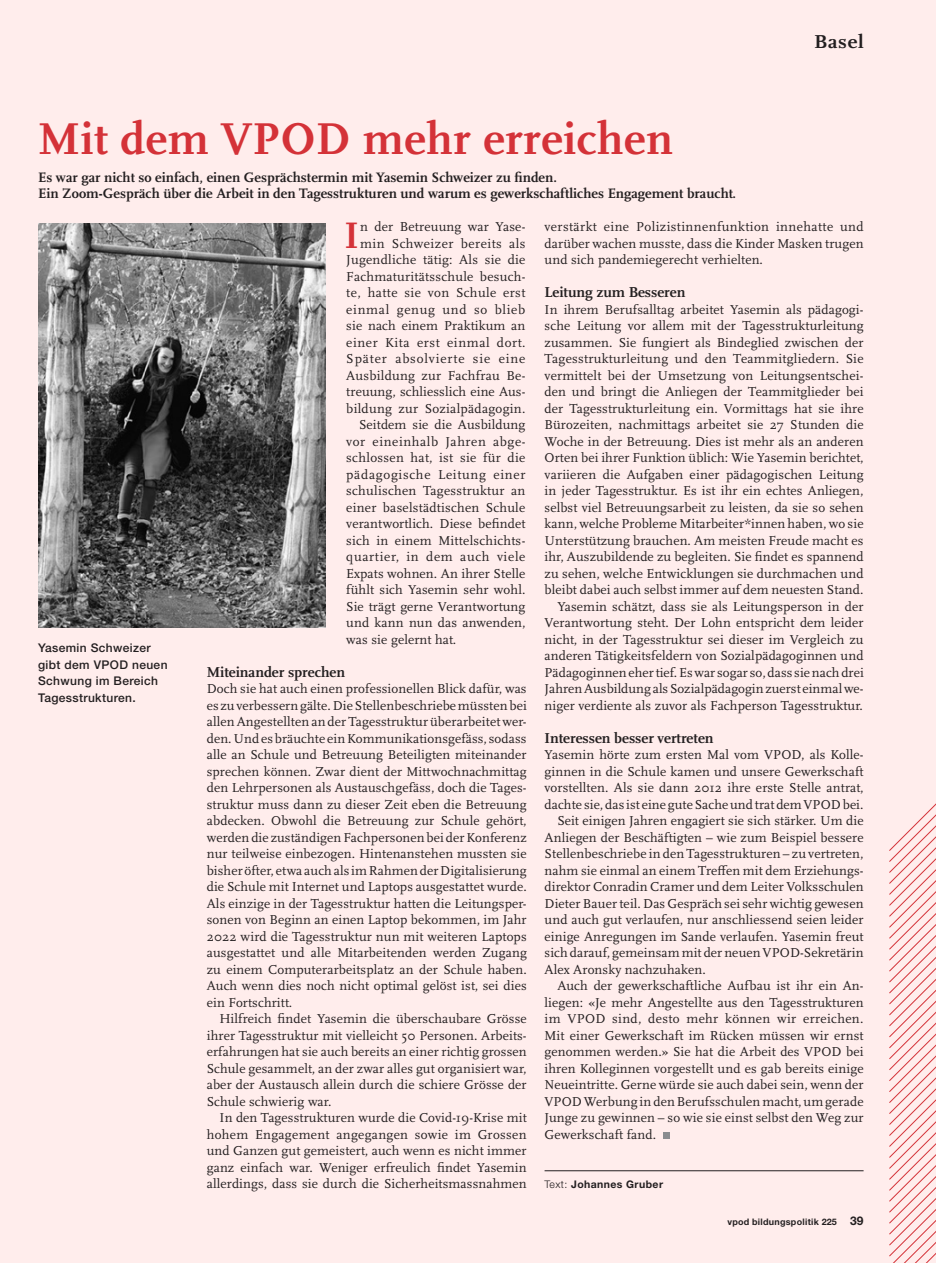
<style>
.page{position:relative;width:936px;height:1263px;background:#fff}
.page>*{position:absolute;margin:0;border:0;box-sizing:border-box;transform-origin:0 0}
.R-_Titel{font:700 46.5px "Scala Pro";letter-spacing:.01em;color:#d43238}
.R-_Block_Cap{font:700 38.55px "Scala Pro";color:#d43238}
.Rubrik_oben{font:700 19.5px "Scala Pro";letter-spacing:.03em;color:#231f20;scale:1.08 1}
.R-_Titel_Zwischen{font:700 15px "Scala Pro";letter-spacing:-.005em;color:#231f20}
.P-_Einleitung{font:700 14.25px "Scala Pro";color:#231f20}
.Block_Scala_9pt{font:13.5px/16.5px "Scala Pro";letter-spacing:.01em;color:#231f20;text-align:justify}
.Block_Scala_9pt_einz{font:13.5px/16.5px "Scala Pro";letter-spacing:.01em;color:#231f20;text-align:justify}
.R-_Block_Cap-2{font:13.5px "Scala Pro";letter-spacing:.02em;color:#231f20}
.R-_Block_Cap-3{font:13.5px "Scala Pro";letter-spacing:.05em;color:#231f20}
.R-_Block_Cap-4{font:13.5px "Scala Pro";letter-spacing:.045em;color:#231f20}
.R-_Block_Cap-5{font:13.5px "Scala Pro";letter-spacing:.06em;color:#231f20}
.Buch_Angaben_Neg_65{font:500 12px/16.5px "Helvetica Neue LT Std";letter-spacing:.03em;color:#231f20}
.Autor_45H_7_LINIE{font:700 10.5px "Helvetica Neue LT Std";letter-spacing:.04em;color:#231f20}
.t1{font:700 9px "Helvetica Neue LT Std";letter-spacing:.03em;color:#231f20}
.s1{font-weight:300}
.s2{font-size:12px}
</style>
<div class="page">
<div style="left:0;top:0;width:935px;height:1263px;background:#ffedec"></div>
<img style="left:38px;top:223px;width:287px;height:404px">
<svg style="left:889px;top:804px;width:46px;height:459px"></svg>
<hr style="left:544px;top:1170px;width:319px;height:1px;background:#231f20">
<div style="left:663px;top:1132px;width:6px;height:7px;background:#8a8c8f"></div>
<p class="Rubrik_oben" style="left:814px;top:30px;width:47px">Basel</p>
<p class="R-_Titel" style="left:38px;top:113px;width:636px">Mit dem VPOD mehr erreichen</p>
<p class="P-_Einleitung" style="left:38px;top:169px;width:520px">Es war gar nicht so einfach, einen Gesprächstermin mit Yasemin Schweizer zu finden.</p>
<p class="P-_Einleitung" style="left:38px;top:185px;width:699px">Ein Zoom-Gespräch über die Arbeit in den Tagesstrukturen und warum es gewerkschaftliches Engagement braucht.</p>
<p class="R-_Block_Cap" style="left:344px;top:213px;width:16px">I</p>
<p class="R-_Block_Cap-2" style="left:360px;top:219px;width:167px">n der Betreuung war Yase-</p>
<p class="Block_Scala_9pt_einz" style="left:544px;top:219px;width:320px">verstärkt eine Polizistinnenfunktion innehatte und darüber wachen musste, dass die Kinder Masken trugen und sich pandemiegerecht verhielten.</p>
<p class="R-_Titel_Zwischen" style="left:544px;top:284px;width:142px">Leitung zum Besseren</p>
<p class="Block_Scala_9pt" style="left:544px;top:301px;width:320px">In ihrem Berufsalltag arbeitet Yasemin als pädagogi&shy;sche Leitung vor allem mit der Tagesstrukturleitung zusammen. Sie fungiert als Bindeglied zwischen der Tagesstrukturleitung und den Teammitgliedern. Sie vermittelt bei der Umsetzung von Leitungsentschei&shy;den und bringt die Anliegen der Teammitglieder bei der Tagesstrukturleitung ein. Vormittags hat sie ihre Bürozeiten, nachmittags arbeitet sie 27 Stunden die Woche in der Betreuung. Dies ist mehr als an anderen Orten bei ihrer Funktion üblich: Wie Yasemin berichtet, variieren die Aufgaben einer pädagogischen Leitung in jeder Tagesstruktur. Es ist ihr ein echtes Anliegen, selbst viel Betreuungsarbeit zu leisten, da sie so sehen kann, welche Probleme Mitarbeiter*innen haben, wo sie Unterstützung brauchen. Am meisten Freude macht es ihr, Auszubildende zu begleiten. Sie findet es spannend zu sehen, welche Entwicklungen sie durchmachen und bleibt dabei auch selbst immer auf dem neuesten Stand.</p>
<p class="Block_Scala_9pt_einz" style="left:544px;top:598px;width:321px;text-indent:13px">Yasemin schätzt, dass sie als Leitungsperson in der Verantwortung steht. Der Lohn entspricht dem leider nicht, in der Tagesstruktur sei dieser im Vergleich zu anderen Tätigkeitsfeldern von Sozialpädagoginnen und Pädagoginnen eher tief. Es war sogar so, dass sie nach drei Jahren Ausbildung als Sozialpädagogin zuerst einmal we&shy;niger verdiente als zuvor als Fachperson Tagesstruktur.</p>
<p class="R-_Titel_Zwischen" style="left:544px;top:729px;width:170px">Interessen besser vertreten</p>
<p class="Block_Scala_9pt" style="left:544px;top:747px;width:320px">Yasemin hörte zum ersten Mal vom VPOD, als Kolle&shy;ginnen in die Schule kamen und unsere Gewerkschaft vorstellten. Als sie dann 2012 ihre erste Stelle antrat, dachte sie, das ist eine gute Sache und trat dem VPOD bei.</p>
<p class="Block_Scala_9pt_einz" style="left:544px;top:813px;width:320px;text-indent:13px">Seit einigen Jahren engagiert sie sich stärker. Um die Anliegen der Beschäftigten – wie zum Beispiel bessere Stellenbeschriebe in den Tagesstrukturen – zu vertreten, nahm sie einmal an einem Treffen mit dem Erziehungs&shy;direktor Conradin Cramer und dem Leiter Volksschulen Dieter Bauer teil. Das Gespräch sei sehr wichtig gewesen und auch gut verlaufen, nur anschliessend seien leider einige Anregungen im Sande verlaufen. Yasemin freut sich darauf, gemeinsam mit der neuen VPOD-Sekretärin Alex Aronsky nachzuhaken.</p>
<p class="Block_Scala_9pt_einz" style="left:544px;top:978px;width:320px;text-indent:13px">Auch der gewerkschaftliche Aufbau ist ihr ein An&shy;liegen: «Je mehr Angestellte aus den Tagesstrukturen im VPOD sind, desto mehr können wir erreichen.<br>Mit einer Gewerkschaft im Rücken müssen wir ernst genommen werden.» Sie hat die Arbeit des VPOD bei ihren Kolleginnen vorgestellt und es gab bereits einige Neueintritte. Gerne würde sie auch dabei sein, wenn der VPOD Werbung in den Berufsschulen macht, um gerade Junge zu gewinnen – so wie sie einst selbst den Weg zur Gewerkschaft fand.</p>
<p class="R-_Block_Cap-2" style="left:360px;top:235px;width:167px">min Schweizer bereits als</p>
<p class="R-_Block_Cap-2" style="left:346px;top:252px;width:181px">Jugendliche tätig: Als sie die</p>
<p class="R-_Block_Cap-2" style="left:346px;top:268px;width:181px">Fachmaturitätsschule besuch-</p>
<p class="R-_Block_Cap-2" style="left:346px;top:285px;width:181px">te, hatte sie von Schule erst</p>
<p class="R-_Block_Cap-3" style="left:346px;top:301px;width:180px">einmal genug und so blieb</p>
<p class="R-_Block_Cap-2" style="left:346px;top:318px;width:181px">sie nach einem Praktikum an</p>
<p class="R-_Block_Cap-4" style="left:346px;top:334px;width:181px">einer Kita erst einmal dort.</p>
<p class="R-_Block_Cap-5" style="left:346px;top:351px;width:180px">Später absolvierte sie eine</p>
<p class="R-_Block_Cap-2" style="left:346px;top:367px;width:181px">Ausbildung zur Fachfrau Be-</p>
<p class="R-_Block_Cap-2" style="left:346px;top:384px;width:181px">treuung, schliesslich eine Aus-</p>
<p class="R-_Block_Cap-2" style="left:346px;top:400px;width:180px">bildung zur Sozialpädagogin.</p>
<p class="R-_Block_Cap-2" style="left:359px;top:417px;width:168px">Seitdem sie die Ausbildung</p>
<p class="R-_Block_Cap-4" style="left:346px;top:433px;width:181px">vor eineinhalb Jahren abge-</p>
<p class="R-_Block_Cap-2" style="left:346px;top:450px;width:181px">schlossen hat, ist sie für die</p>
<p class="R-_Block_Cap-3" style="left:346px;top:466px;width:181px">pädagogische Leitung einer</p>
<p class="R-_Block_Cap-2" style="left:346px;top:483px;width:180px">schulischen Tagesstruktur an</p>
<p class="R-_Block_Cap-2" style="left:346px;top:499px;width:180px">einer baselstädtischen Schule</p>
<p class="R-_Block_Cap-2" style="left:346px;top:516px;width:181px">verantwortlich. Diese befindet</p>
<p class="R-_Block_Cap-2" style="left:346px;top:532px;width:181px">sich in einem Mittelschichts-</p>
<p class="R-_Block_Cap-3" style="left:346px;top:549px;width:181px">quartier, in dem auch viele</p>
<p class="R-_Block_Cap-2" style="left:346px;top:565px;width:181px">Expats wohnen. An ihrer Stelle</p>
<p class="R-_Block_Cap-2" style="left:346px;top:582px;width:181px">fühlt sich Yasemin sehr wohl.</p>
<p class="R-_Block_Cap-2" style="left:346px;top:598px;width:181px">Sie trägt gerne Verantwortung</p>
<p class="R-_Block_Cap-2" style="left:346px;top:615px;width:181px">und kann nun das anwenden,</p>
<p class="R-_Block_Cap-2" style="left:346px;top:631px;width:111px">was sie gelernt hat.</p>
<p class="Buch_Angaben_Neg_65" style="left:38px;top:639px;width:131px">Yasemin Schweizer gibt dem VPOD neuen<br>Schwung im Bereich<br>Tagesstrukturen.</p>
<p class="R-_Titel_Zwischen" style="left:207px;top:663px;width:140px">Miteinander sprechen</p>
<p class="Block_Scala_9pt" style="left:207px;top:681px;width:321px">Doch sie hat auch einen professionellen Blick dafür, was es zu verbessern gälte. Die Stellenbeschriebe müssten bei allen Angestellten an der Tagesstruktur überarbeitet wer&shy;den. Und es bräuchte ein Kommunikationsgefäss, sodass alle an Schule und Betreuung Beteiligten miteinander sprechen können. Zwar dient der Mittwochnachmittag den Lehrpersonen als Austauschgefäss, doch die Tages&shy;struktur muss dann zu dieser Zeit eben die Betreuung abdecken. Obwohl die Betreuung zur Schule gehört, werden die zuständigen Fachpersonen bei der Konferenz nur teilweise einbezogen. Hintenanstehen mussten sie bisher öfter, etwa auch als im Rahmen der Digitalisierung die Schule mit Internet und Laptops ausgestattet wurde.<br>Als einzige in der Tagesstruktur hatten die Leitungsper&shy;sonen von Beginn an einen Laptop bekommen, im Jahr 2022 wird die Tagesstruktur nun mit weiteren Laptops ausgestattet und alle Mitarbeitenden werden Zugang zu einem Computerarbeitsplatz an der Schule haben.<br>Auch wenn dies noch nicht optimal gelöst ist, sei dies ein Fortschritt.</p>
<p class="Block_Scala_9pt_einz" style="left:207px;top:1011px;width:321px;text-indent:13px">Hilfreich findet Yasemin die überschaubare Grösse ihrer Tagesstruktur mit vielleicht 50 Personen. Arbeits&shy;erfahrungen hat sie auch bereits an einer richtig grossen Schule gesammelt, an der zwar alles gut organisiert war, aber der Austausch allein durch die schiere Grösse der Schule schwierig war.</p>
<p class="Block_Scala_9pt_einz" style="left:207px;top:1110px;width:321px;text-indent:13px">In den Tagesstrukturen wurde die Covid-19-Krise mit hohem Engagement angegangen sowie im Grossen und Ganzen gut gemeistert, auch wenn es nicht immer ganz einfach war. Weniger erfreulich findet Yasemin allerdings, dass sie durch die Sicherheitsmassnahmen</p>
<p class="Autor_45H_7_LINIE" style="left:544px;top:1178px;width:120px"><span class="s1">Text:</span> Johannes Gruber</p>
<p class="t1" style="left:727px;top:1216px;width:138px">vpod bildungspolitik 225 <span class="s2">39</span></p>
</div>
